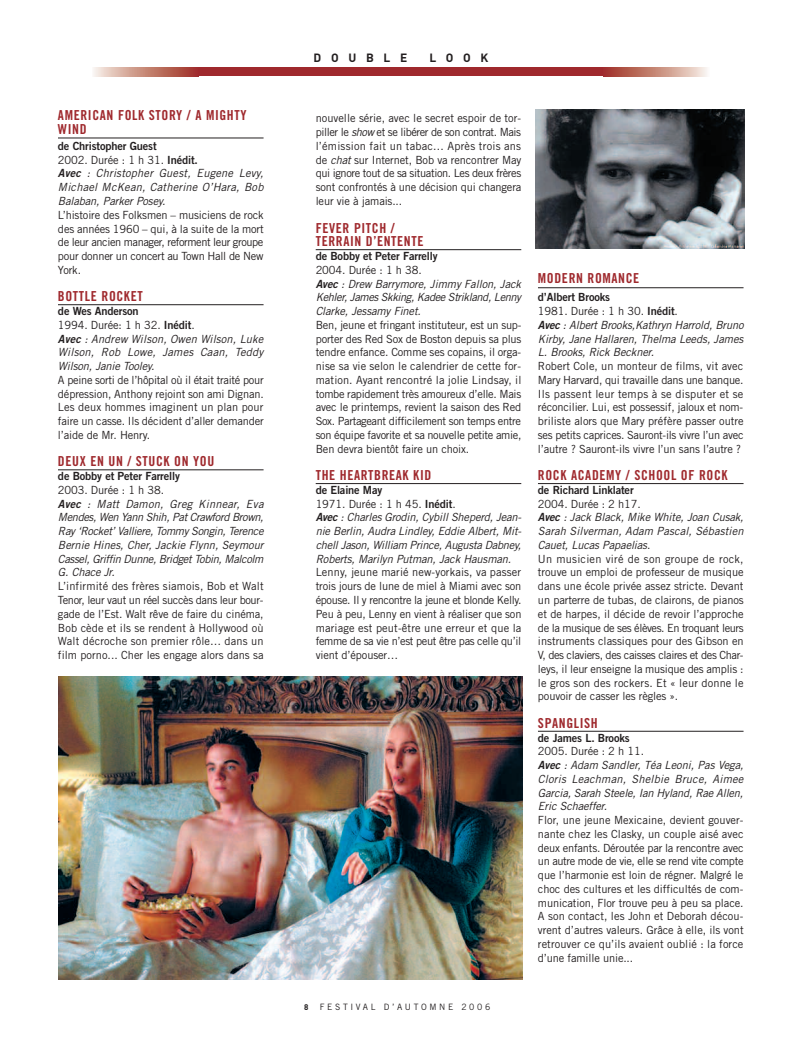
<style>
.page{position:relative;width:798px;height:1046px;background:#fff}
.page>*{position:absolute;margin:0;border:0;box-sizing:border-box;transform-origin:0 0}
.t1{font:13.75px/13.8px "Trade Gothic Bold Cond Twenty";letter-spacing:.045em;color:#9f292d}
.t2{font:700 11.88px "DIN";letter-spacing:.815em;color:#231f20}
.t3{font:11.25px/13.8px "Trade Gothic";letter-spacing:-.01em;color:#231f20;text-align:justify}
.t4{font:italic 11.25px/13.8px "Trade Gothic";letter-spacing:-.01em;color:#231f20}
.t5{font:italic 11.25px/13.8px "Trade Gothic";letter-spacing:-.03em;color:#231f20}
.t6{font:11.25px "Trade Gothic Bold Two";letter-spacing:-.01em;color:#231f20}
.t7{font:italic 11.25px/13.8px "Trade Gothic";letter-spacing:.02em;color:#231f20}
.t8{font:italic 11.25px/13.8px "Trade Gothic";letter-spacing:.01em;color:#231f20}
.t9{font:8.75px "Trade Gothic";letter-spacing:.305em;color:#231f20}
.t10{font:700 8.12px "DIN";color:#231f20}
.s1{font-style:normal}
.s2{font-family:"Trade Gothic Bold Two";font-style:normal}
.s3{font-family:"Trade Gothic Bold Two"}
.s4{font-style:italic}
.s5{font-family:"Trade Gothic Bold Two";font-style:italic}
</style>
<div class="page">
<div style="left:163px;top:67px;width:510px;height:9px;background:#9f292d"></div>
<svg style="left:93px;top:67px;width:100px;height:9px"></svg>
<svg style="left:607px;top:67px;width:100px;height:9px"></svg>
<hr style="left:537px;top:287px;width:206px;height:1px;background:#231f20">
<hr style="left:537px;top:483px;width:206px;height:1px;background:#231f20">
<hr style="left:537px;top:731px;width:206px;height:1px;background:#231f20">
<hr style="left:315px;top:249px;width:206px;height:1px;background:#231f20">
<hr style="left:315px;top:483px;width:206px;height:1px;background:#231f20">
<hr style="left:58px;top:138px;width:205px;height:1px;background:#231f20">
<hr style="left:58px;top:304px;width:205px;height:1px;background:#231f20">
<hr style="left:58px;top:469px;width:205px;height:1px;background:#231f20">
<img style="left:535px;top:109px;width:208px;height:139px">
<img style="left:58px;top:676px;width:464px;height:302px">
<p class="t1" style="left:58px;top:109px;width:190px">AMERICAN FOLK STORY / A MIGHTY<br>WIND</p>
<p class="t6" style="left:58px;top:142px;width:100px">de Christopher Guest</p>
<p class="t7" style="left:58px;top:154px;width:207px"><span class="s1">2002. Durée : 1 h 31.</span> <span class="s2">Inédit.<br></span><span class="s3">Avec</span> : Christopher Guest, Eugene Levy,<br>Michael McKean, Catherine O’Hara, Bob<br>Balaban, Parker Posey.</p>
<p class="t3" style="left:58px;top:209px;width:207px">L’histoire des Folksmen – musiciens de rock des années 1960 – qui, à la suite de la mort de leur ancien manager, reforment leur groupe pour donner un concert au Town Hall de New York.</p>
<p class="t1" style="left:58px;top:290px;width:86px">BOTTLE ROCKET</p>
<p class="t6" style="left:58px;top:307px;width:82px">de Wes Anderson</p>
<p class="t8" style="left:58px;top:319px;width:207px"><span class="s1">1994. Durée: 1 h 32.</span> <span class="s2">Inédit</span><span class="s1">.<br></span><span class="s3">Avec</span> : Andrew Wilson, Owen Wilson, Luke<br>Wilson, Rob Lowe, James Caan, Teddy<br>Wilson, Janie Tooley.</p>
<p class="t3" style="left:58px;top:374px;width:207px">A peine sorti de l’hôpital où il était traité pour dépression, Anthony rejoint son ami Dignan.<br>Les deux hommes imaginent un plan pour faire un casse. Ils décident d’aller demander l’aide de Mr. Henry.</p>
<p class="t1" style="left:58px;top:455px;width:158px">DEUX EN UN / STUCK ON YOU</p>
<p class="t6" style="left:58px;top:472px;width:123px">de Bobby et Peter Farrelly</p>
<p class="t5" style="left:58px;top:484px;width:207px"><span class="s1">2003. Durée : 1 h 38.<br></span><span class="s3">Avec</span> : Matt Damon, Greg Kinnear, Eva Mendes, Wen Yann Shih, Pat Crawford Brown, Ray ‘Rocket’ Valliere, Tommy Songin, Terence Bernie Hines, Cher, Jackie Flynn, Seymour Cassel, Griffin Dunne, Bridget Tobin, Malcolm G. Chace Jr.</p>
<p class="t3" style="left:58px;top:580px;width:207px">L’infirmité des frères siamois, Bob et Walt Tenor, leur vaut un réel succès dans leur bour&shy;gade de l’Est. Walt rêve de faire du cinéma, Bob cède et ils se rendent à Hollywood où Walt décroche son premier rôle… dans un film porno... Cher les engage alors dans sa</p>
<p class="t2" style="left:313px;top:51px;width:95px">DOUBLE</p>
<p class="t2" style="left:429px;top:51px;width:60px">LOOK</p>
<p class="t3" style="left:315px;top:112px;width:207px">nouvelle série, avec le secret espoir de tor&shy;piller le <span class="s4">show</span> et se libérer de son contrat. Mais l’émission fait un tabac... Après trois ans de <span class="s4">chat</span> sur Internet, Bob va rencontrer May qui ignore tout de sa situation. Les deux frères sont confrontés à une décision qui changera leur vie à jamais...</p>
<p class="t1" style="left:315px;top:222px;width:109px">FEVER PITCH /<br>TERRAIN D’ENTENTE</p>
<p class="t6" style="left:315px;top:252px;width:123px">de Bobby et Peter Farrelly</p>
<p class="t4" style="left:315px;top:264px;width:207px"><span class="s1">2004. Durée : 1 h 38.<br></span><span class="s3">Avec</span> : Drew Barrymore, Jimmy Fallon, Jack<br>Kehler, James Skking, Kadee Strikland, Lenny<br>Clarke, Jessamy Finet.</p>
<p class="t3" style="left:315px;top:319px;width:207px">Ben, jeune et fringant instituteur, est un sup&shy;porter des Red Sox de Boston depuis sa plus tendre enfance. Comme ses copains, il orga&shy;nise sa vie selon le calendrier de cette for&shy;mation. Ayant rencontré la jolie Lindsay, il tombe rapidement très amoureux d’elle. Mais avec le printemps, revient la saison des Red Sox. Partageant difficilement son temps entre son équipe favorite et sa nouvelle petite amie, Ben devra bientôt faire un choix.</p>
<p class="t1" style="left:315px;top:469px;width:117px">THE HEARTBREAK KID</p>
<p class="t6" style="left:315px;top:485px;width:68px">de Elaine May</p>
<p class="t4" style="left:315px;top:497px;width:207px"><span class="s1">1971. Durée : 1 h 45.</span> <span class="s2">Inédit</span><span class="s1">.<br></span><span class="s3">Avec</span> : Charles Grodin, Cybill Sheperd, Jean&shy;nie Berlin, Audra Lindley, Eddie Albert, Mit&shy;chell Jason, William Prince, Augusta Dabney, Roberts, Marilyn Putman, Jack Hausman.</p>
<p class="t3" style="left:315px;top:566px;width:207px">Lenny, jeune marié new-yorkais, va passer trois jours de lune de miel à Miami avec son épouse. Il y rencontre la jeune et blonde Kelly.<br>Peu à peu, Lenny en vient à réaliser que son mariage est peut-être une erreur et que la femme de sa vie n’est peut être pas celle qu’il vient d’épouser…</p>
<p class="t1" style="left:537px;top:272px;width:103px">MODERN ROMANCE</p>
<p class="t6" style="left:537px;top:293px;width:74px">d’Albert Brooks</p>
<p class="t4" style="left:537px;top:305px;width:207px"><span class="s1">1981. Durée : 1 h 30.</span> <span class="s2">Inédit</span><span class="s1">.<br></span><span class="s3">Avec</span> : Albert Brooks,Kathryn Harrold, Bruno Kirby, Jane Hallaren, Thelma Leeds, James L. Brooks, Rick Beckner.</p>
<p class="t3" style="left:537px;top:360px;width:207px">Robert Cole, un monteur de films, vit avec Mary Harvard, qui travaille dans une banque.<br>Ils passent leur temps à se disputer et se réconcilier. Lui, est possessif, jaloux et nom&shy;briliste alors que Mary préfère passer outre ses petits caprices. Sauront-ils vivre l’un avec l’autre ? Sauront-ils vivre l’un sans l’autre ?</p>
<p class="t1" style="left:537px;top:469px;width:191px">ROCK ACADEMY / SCHOOL OF ROCK</p>
<p class="t6" style="left:537px;top:485px;width:97px">de Richard Linklater</p>
<p class="t3" style="left:537px;top:497px;width:207px;text-align:left">2004. Durée : 2 h17.<br><span class="s5">Avec</span> <span class="s4">: Jack Black, Mike White, Joan Cusak, Sarah Silverman, Adam Pascal, Sébastien Cauet, Lucas Papaelias</span>.<br>Un musicien viré de son groupe de rock, trouve un emploi de professeur de musique dans une école privée assez stricte. Devant un parterre de tubas, de clairons, de pianos et de harpes, il décide de revoir l’approche de la musique de ses élèves. En troquant leurs instruments classiques pour des Gibson en V, des claviers, des caisses claires et des Char&shy;leys, il leur enseigne la musique des amplis : le gros son des rockers. Et « leur donne le pouvoir de casser les règles ».</p>
<p class="t1" style="left:537px;top:717px;width:61px">SPANGLISH</p>
<p class="t6" style="left:537px;top:733px;width:93px">de James L. Brooks</p>
<p class="t4" style="left:537px;top:745px;width:207px"><span class="s1">2005. Durée : 2 h 11.<br></span><span class="s3">Avec</span> : Adam Sandler, Téa Leoni, Pas Vega,<br>Cloris Leachman, Shelbie Bruce, Aimee<br>Garcia, Sarah Steele, Ian Hyland, Rae Allen,<br>Eric Schaeffer.</p>
<p class="t3" style="left:537px;top:814px;width:207px">Flor, une jeune Mexicaine, devient gouver&shy;nante chez les Clasky, un couple aisé avec deux enfants. Déroutée par la rencontre avec un autre mode de vie, elle se rend vite compte que l’harmonie est loin de régner. Malgré le choc des cultures et les difficultés de com&shy;munication, Flor trouve peu à peu sa place.<br>A son contact, les John et Deborah décou&shy;vrent d’autres valeurs. Grâce à elle, ils vont retrouver ce qu’ils avaient oublié : la force d’une famille unie...</p>
<p class="t10" style="left:304px;top:1001px;width:6px">8</p>
<p class="t9" style="left:320px;top:1003px;width:172px">FESTIVAL D’AUTOMNE 2006</p>
</div>
